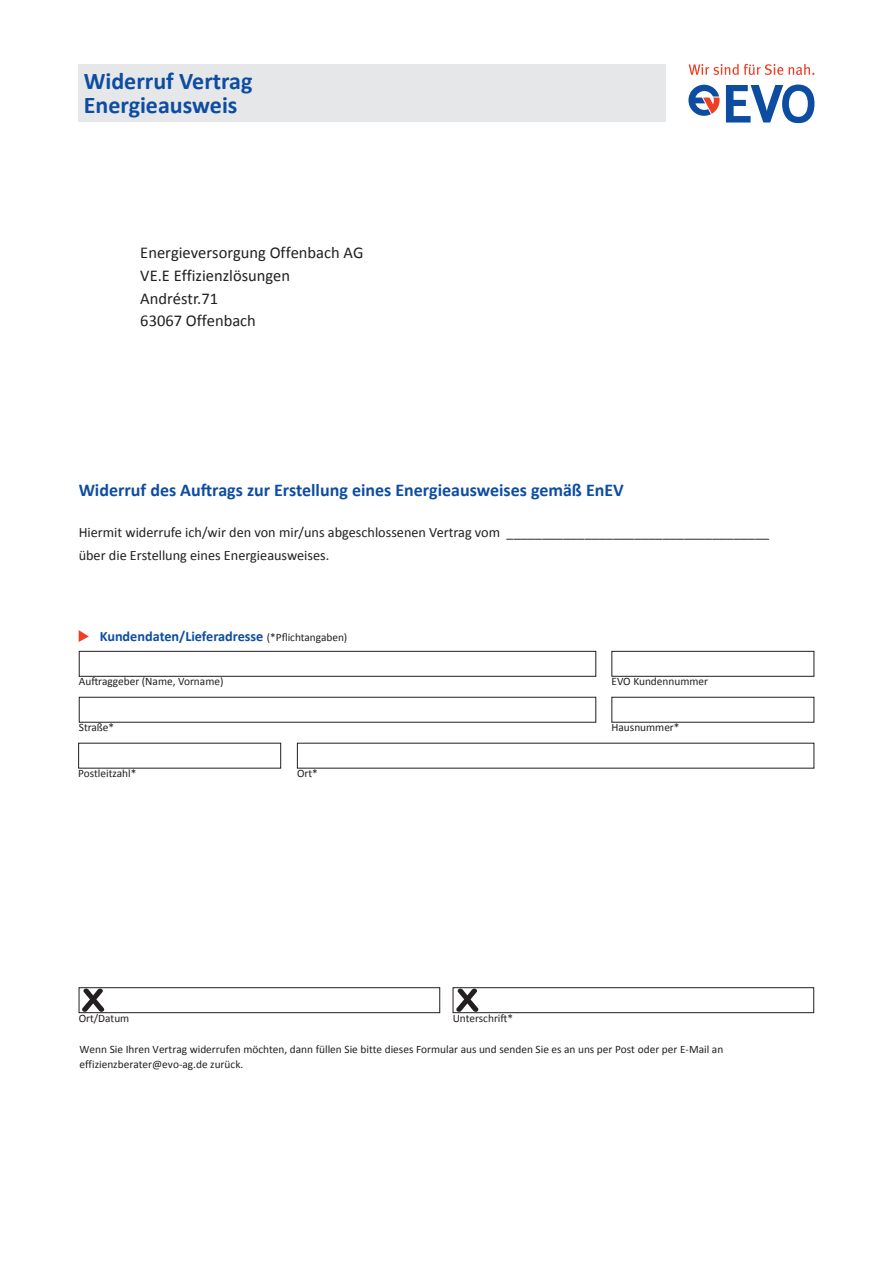
<style>
.page{position:relative;width:893px;height:1263px;background:#fff}
.page>*{position:absolute;margin:0;border:0;box-sizing:border-box;transform-origin:0 0}
.t1{font:700 24px/24px "Calibri";color:#0d4da1}
.t2{font:700 18px "Calibri";color:#0d4da1}
.t3{font:16.5px/23px "Calibri";color:#231f20}
.t4{font:14.25px/22.8px "Calibri";color:#231f20}
.t5{font:700 14.25px "Calibri";color:#0d4da1}
.t6{font:11.4px/15px "Calibri";color:#231f20}
.s1{font-weight:400;font-size:11.4px;color:#231f20}
</style>
<div class="page">
<div style="left:79px;top:64px;width:587px;height:57px;background:#e6e7e9"></div>
<svg style="left:689px;top:64px;width:125px;height:11px"></svg>
<svg style="left:726px;top:85px;width:88px;height:38px"></svg>
<svg style="left:688px;top:85px;width:32px;height:31px"></svg>
<svg style="left:79px;top:630px;width:10px;height:12px"></svg>
<div style="left:79px;top:651px;width:517px;height:26px;border:1px solid #231f20"></div>
<div style="left:611px;top:651px;width:203px;height:26px;border:1px solid #231f20"></div>
<div style="left:611px;top:697px;width:203px;height:26px;border:1px solid #231f20"></div>
<div style="left:79px;top:697px;width:517px;height:26px;border:1px solid #231f20"></div>
<svg style="left:82px;top:989px;width:22px;height:22px"></svg>
<svg style="left:456px;top:989px;width:22px;height:22px"></svg>
<div style="left:79px;top:987px;width:361px;height:26px;border:1px solid #231f20"></div>
<div style="left:453px;top:987px;width:361px;height:26px;border:1px solid #231f20"></div>
<h1 class="t1" style="left:84px;top:69px;width:170px">Widerruf Vertrag<br>Energieausweis</h1>
<h3 class="t3" style="left:140px;top:241px;width:225px">Energieversorgung Offenbach AG<br>VE.E Effizienzlösungen<br>Andréstr.71<br>63067 Offenbach</h3>
<h2 class="t2" style="left:79px;top:478px;width:547px">Widerruf des Auftrags zur Erstellung eines Energieausweises gemäß EnEV</h2>
<p class="t4" style="left:79px;top:521px;width:692px">Hiermit widerrufe ich/wir den von mir/uns abgeschlossenen Vertrag vom _____________________________________ über die Erstellung eines Energieausweises.</p>
<p class="t5" style="left:100px;top:627px;width:249px">Kundendaten/Lieferadresse <span class="s1">(*Pflichtangaben)</span></p>
<p class="t6" style="left:79px;top:674px;width:146px">Auftraggeber (Name, Vorname)</p>
<p class="t6" style="left:611px;top:674px;width:98px">EVO Kundennummer</p>
<p class="t6" style="left:79px;top:720px;width:37px">Straße*</p>
<p class="t6" style="left:611px;top:720px;width:70px">Hausnummer*</p>
<p class="t6" style="left:297px;top:766px;width:22px">Ort*</p>
<p class="t6" style="left:78px;top:766px;width:60px">Postleitzahl*</p>
<p class="t6" style="left:79px;top:1010px;width:52px">Ort/Datum</p>
<p class="t6" style="left:453px;top:1010px;width:62px">Unterschrift*</p>
<p class="t6" style="left:80px;top:1042px;width:645px">Wenn Sie Ihren Vertrag widerrufen möchten, dann füllen Sie bitte dieses Formular aus und senden Sie es an uns per Post oder per E-Mail an effizienzberater@evo-ag.de zurück.</p>
</div>
